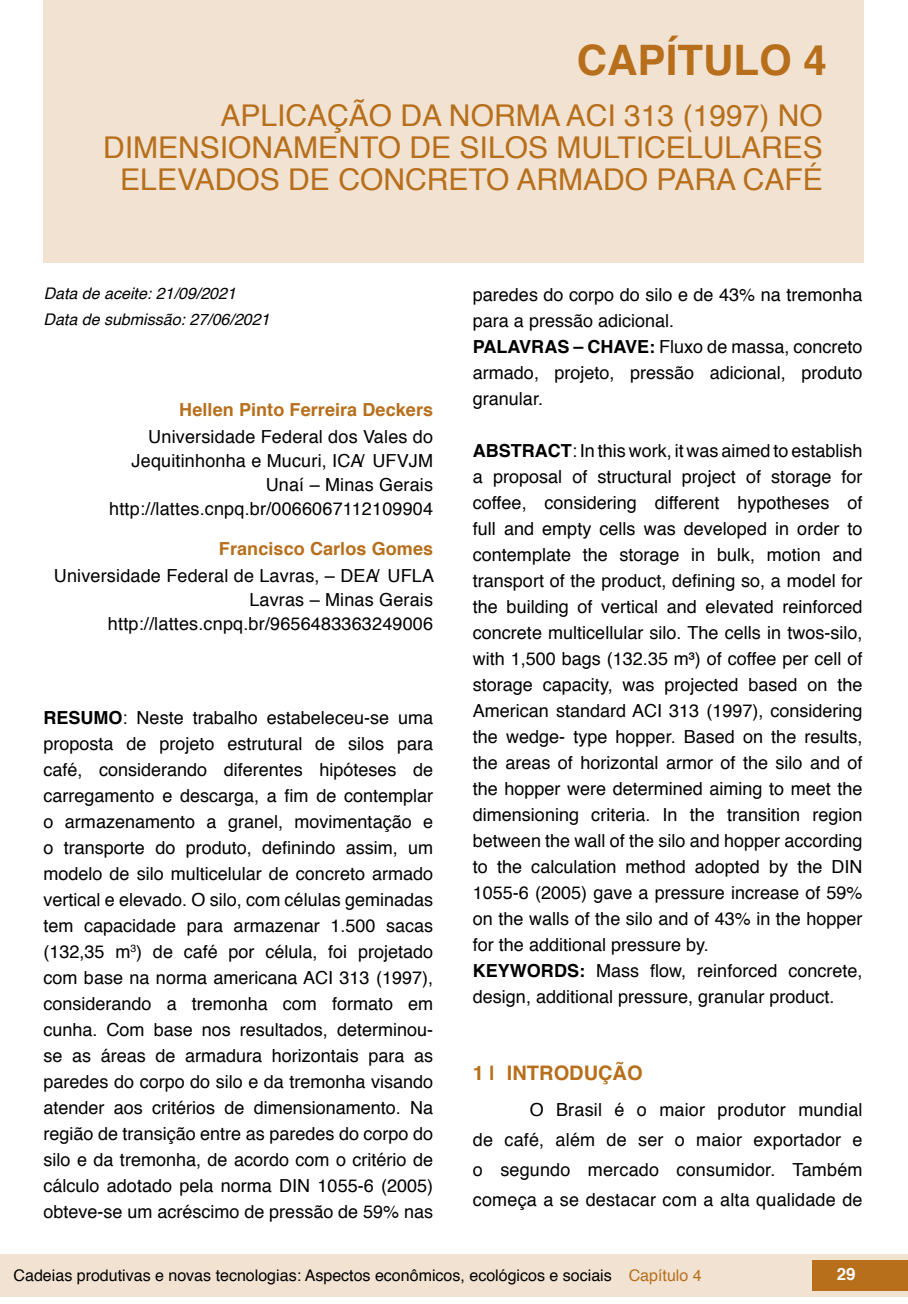
<style>
.page{position:relative;width:908px;height:1304px;background:#fff}
.page>*{position:absolute;margin:0;border:0;box-sizing:border-box;transform-origin:0 0}
.t1{font:700 42px "Helvetica";color:#b76f1b}
.t2{font:30px/32px "Helvetica";color:#b76f1b;text-align:right}
.t3{font:700 20px "Helvetica";color:#b76f1b}
.t4{font:18px/26px "Helvetica";color:#000;text-align:right}
.t5{font:700 18px "Helvetica";letter-spacing:.005em;color:#b76f1b}
.t6{font:700 16.8px "Helvetica";color:#fff}
.t7{font:16px "Helvetica";color:#000}
.t8{font:italic 16px "Helvetica";color:#000}
.s1{font-weight:700}
.s2{color:#b76f1b}
</style>
<div class="page">
<div style="left:0;top:1254px;width:906px;height:43px;background:#f1e2d2"></div>
<div style="left:812px;top:1261px;width:95px;height:30px;background:#b76f1b"></div>
<div style="left:44px;top:0;width:819px;height:263px;background:#f1e2d2"></div>
<h1 class="t1" style="left:576px;top:26px;width:251px">CAPÍTULO 4</h1>
<h2 class="t2" style="left:103px;top:101px;width:721px">APLICAÇÃO DA NORMA ACI 313 (1997) NO<br>DIMENSIONAMENTO DE SILOS MULTICELULARES<br>ELEVADOS DE CONCRETO ARMADO PARA CAFÉ</h2>
<p class="t8" style="left:44px;top:280px;width:194px">Data de aceite: 21/09/2021</p>
<p class="t8" style="left:43px;top:307px;width:227px">Data de submissão: 27/06/2021</p>
<p class="t5" style="left:179px;top:395px;width:255px">Hellen Pinto Ferreira Deckers</p>
<p class="t4" style="left:109px;top:426px;width:325px;line-height:24px">Universidade Federal dos Vales do Jequitinhonha e Mucuri, ICA ̸UFVJM Unaí – Minas Gerais http://lattes.cnpq.br/0066067112109904</p>
<p class="t5" style="left:219px;top:534px;width:215px">Francisco Carlos Gomes</p>
<p class="t4" style="left:54px;top:564px;width:381px;line-height:24px">Universidade Federal de Lavras, – DEA ̸UFLA<br>Lavras – Minas Gerais http://lattes.cnpq.br/9656483363249006</p>
<p class="t4" style="left:43px;top:705px;width:391px;text-align:justify"><span class="s1">RESUMO</span>: Neste trabalho estabeleceu-se uma proposta de projeto estrutural de silos para café, considerando diferentes hipóteses de carregamento e descarga, a fim de contemplar o armazenamento a granel, movimentação e o transporte do produto, definindo assim, um modelo de silo multicelular de concreto armado vertical e elevado. O silo, com células geminadas tem capacidade para armazenar 1.500 sacas (132,35 m<sup>3</sup>) de café por célula, foi projetado com base na norma americana ACI 313 (1997), considerando a tremonha com formato em cunha. Com base nos resultados, determinou&shy;se as áreas de armadura horizontais para as paredes do corpo do silo e da tremonha visando atender aos critérios de dimensionamento. Na região de transição entre as paredes do corpo do silo e da tremonha, de acordo com o critério de cálculo adotado pela norma DIN 1055-6 (2005) obteve-se um acréscimo de pressão de 59% nas</p>
<p class="t4" style="left:472px;top:282px;width:391px;text-align:left">paredes do corpo do silo e de 43% na tremonha para a pressão adicional.<br><span class="s1">PALAVRAS – CHAVE:</span> Fluxo de massa, concreto armado, projeto, pressão adicional, produto granular.</p>
<p class="t4" style="left:472px;top:438px;width:391px;text-align:left"><span class="s1">ABSTRACT</span>: In this work, it was aimed to establish a proposal of structural project of storage for coffee, considering different hypotheses of full and empty cells was developed in order to contemplate the storage in bulk, motion and transport of the product, defining so, a model for the building of vertical and elevated reinforced concrete multicellular silo. The cells in twos-silo, with 1,500 bags (132.35 m³) of coffee per cell of storage capacity, was projected based on the American standard ACI 313 (1997), considering the wedge- type hopper. Based on the results, the areas of horizontal armor of the silo and of the hopper were determined aiming to meet the dimensioning criteria. In the transition region between the wall of the silo and hopper according to the calculation method adopted by the DIN 1055-6 (2005) gave a pressure increase of 59% on the walls of the silo and of 43% in the hopper for the additional pressure by.<br><span class="s1">KEYWORDS:</span> Mass flow, reinforced concrete, design, additional pressure, granular product.</p>
<p class="t3" style="left:472px;top:1057px;width:171px">1 | INTRODUÇÃO</p>
<p class="t4" style="left:472px;top:1095px;width:391px;line-height:30px;text-align:justify;text-indent:57px">O Brasil é o maior produtor mundial de café, além de ser o maior exportador e o segundo mercado consumidor. Também começa a se destacar com a alta qualidade de</p>
<p class="t7" style="left:14px;top:1263px;width:689px">Cadeias produtivas e novas tecnologias: Aspectos econômicos, ecológicos e sociais <span class="s2">Capítulo 4</span></p>
<p class="t6" style="left:836px;top:1261px;width:20px">29</p>
</div>
